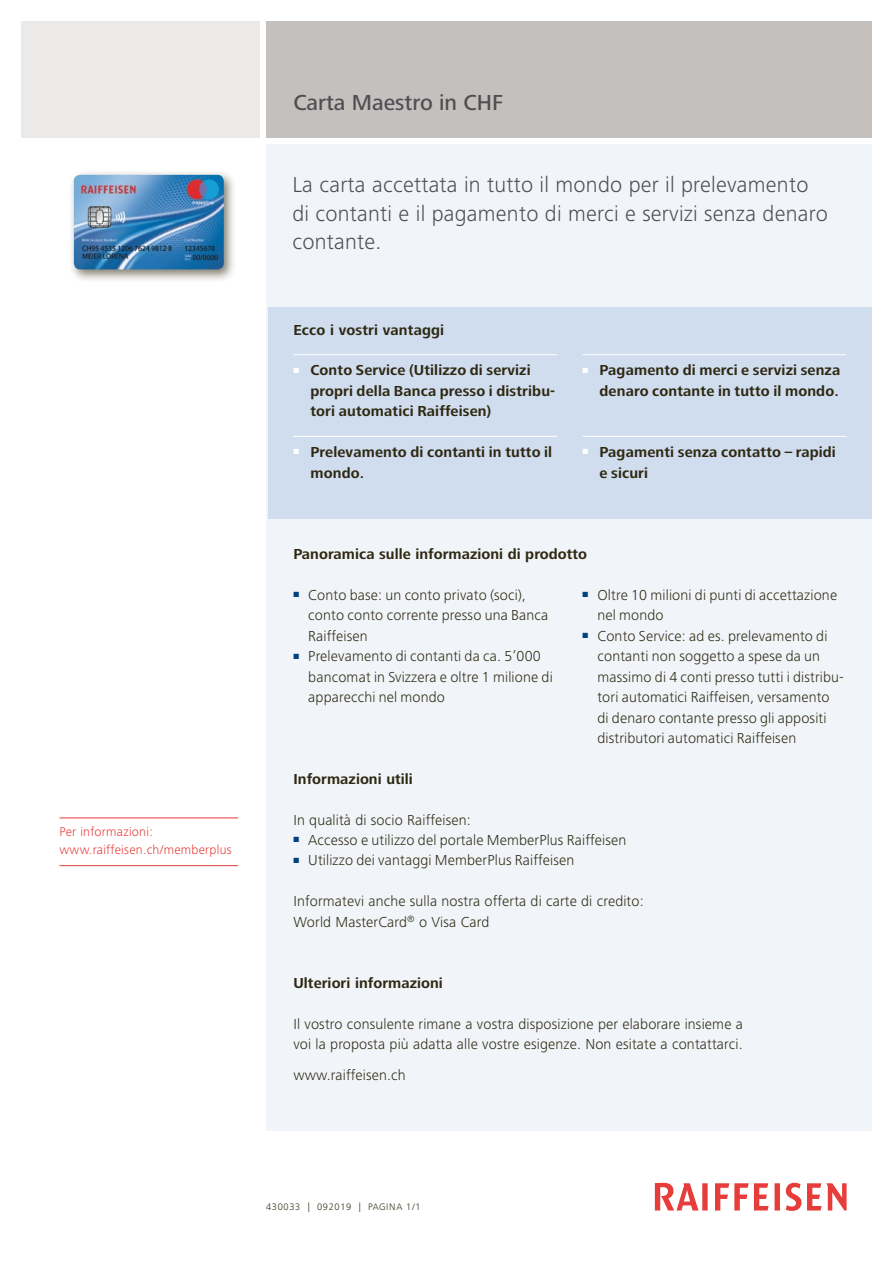
<style>
.page{position:relative;width:893px;height:1263px;background:#fff}
.page>*{position:absolute;margin:0;border:0;box-sizing:border-box;transform-origin:0 0}
.t1{font:300 22.5px/28.5px "Frutiger Next LT";letter-spacing:.01em;color:#4f4e52}
.t2{font:500 22.5px "Frutiger Next LT";color:#4f4e52}
.t3{font:300 15px/20.4px "Frutiger Next LT";letter-spacing:.01em;color:#2f2912}
.t4{font:700 15px/20.4px "Frutiger Next LT";letter-spacing:.01em;color:#2f2912}
.t5{font:300 13.2px/17.9px "Frutiger Next LT";letter-spacing:.02em;color:#e63d3a}
.t6{font:300 9.75px "Frutiger Next LT";letter-spacing:.07em;color:#2f2912}
</style>
<div class="page">
<div style="left:266px;top:144px;width:606px;height:987px;background:#f1f5fa"></div>
<div style="left:21px;top:21px;width:239px;height:117px;background:#ebeae9"></div>
<div style="left:266px;top:21px;width:606px;height:117px;background:#c4c0be"></div>
<svg style="left:655px;top:1183px;width:192px;height:28px"></svg>
<div style="left:69px;top:170px;width:168px;height:112px;background:#2f2912;opacity:.6"></div>
<img style="left:74px;top:175px;width:150px;height:94px">
<div style="left:268px;top:307px;width:604px;height:211px;background:#d0ddef"></div>
<hr style="left:293px;top:354px;width:264px;height:1px;background:#fff">
<hr style="left:293px;top:436px;width:264px;height:1px;background:#fff">
<hr style="left:583px;top:354px;width:263px;height:1px;background:#fff">
<hr style="left:583px;top:436px;width:263px;height:1px;background:#fff">
<hr style="left:60px;top:817px;width:178px;height:1px;background:#e63d3a">
<hr style="left:60px;top:865px;width:178px;height:1px;background:#e63d3a">
<p class="t5" style="left:60px;top:823px;width:174px">Per informazioni: www.raiffeisen.ch/memberplus</p>
<h1 class="t2" style="left:293px;top:90px;width:211px">Carta Maestro in CHF</h1>
<h1 class="t1" style="left:292px;top:171px;width:537px">La carta accettata in tutto il mondo per il prelevamento di contanti e il pagamento di merci e servizi senza denaro contante.</h1>
<p class="t4" style="left:293px;top:319px;width:152px">Ecco i vostri vantaggi</p>
<p class="t4" style="left:310px;top:360px;width:246px;text-indent:-17px"><sup>■</sup> Conto Service (Utilizzo di servizi propri della Banca presso i distribu&shy;tori automatici Raiffeisen)</p>
<p class="t4" style="left:310px;top:442px;width:243px;text-indent:-17px"><sup>■</sup> Prelevamento di contanti in tutto il mondo.</p>
<p class="t4" style="left:583px;top:360px;width:259px;text-align:right"><sup>■</sup> Pagamento di merci e servizi senza denaro contante in tutto il mondo.</p>
<p class="t4" style="left:600px;top:442px;width:238px;text-indent:-17px"><sup>■</sup> Pagamenti senza contatto – rapidi e sicuri</p>
<p class="t4" style="left:293px;top:544px;width:295px">Panoramica sulle informazioni di prodotto</p>
<p class="t3" style="left:308px;top:585px;width:242px;text-indent:-15px"><sup>■</sup> Conto base: un conto privato (soci), conto conto corrente presso una Banca<br>Raiffeisen</p>
<p class="t3" style="left:308px;top:646px;width:246px;text-indent:-15px"><sup>■</sup> Prelevamento di contanti da ca. 5’000 bancomat in Svizzera e oltre 1 milione di apparecchi nel mondo</p>
<p class="t3" style="left:597px;top:585px;width:241px;text-indent:-15px"><sup>■</sup> Oltre 10 milioni di punti di accettazione nel mondo</p>
<p class="t3" style="left:597px;top:626px;width:248px;text-indent:-15px"><sup>■</sup> Conto Service: ad es. prelevamento di contanti non soggetto a spese da un massimo di 4 conti presso tutti i distribu&shy;tori automatici Raiffeisen, versamento di denaro contante presso gli appositi distributori automatici Raiffeisen</p>
<p class="t4" style="left:293px;top:768px;width:121px">Informazioni utili</p>
<p class="t3" style="left:293px;top:809px;width:179px">In qualità di socio Raiffeisen:</p>
<p class="t3" style="left:293px;top:830px;width:334px"><sup>■</sup> Accesso e utilizzo del portale MemberPlus Raiffeisen</p>
<p class="t3" style="left:293px;top:850px;width:283px"><sup>■</sup> Utilizzo dei vantaggi MemberPlus Raiffeisen</p>
<p class="t3" style="left:293px;top:891px;width:352px">Informatevi anche sulla nostra offerta di carte di credito:<br>World MasterCard<sup>®</sup> o Visa Card</p>
<p class="t4" style="left:293px;top:973px;width:151px">Ulteriori informazioni</p>
<p class="t3" style="left:293px;top:1013px;width:451px">Il vostro consulente rimane a vostra disposizione per elaborare insieme a voi la proposta più adatta alle vostre esigenze. Non esitate a contattarci.</p>
<p class="t3" style="left:293px;top:1064px;width:114px">www.raiffeisen.ch</p>
<p class="t6" style="left:266px;top:1202px;width:156px">430033 | 092019 | PAGINA 1/1</p>
</div>
